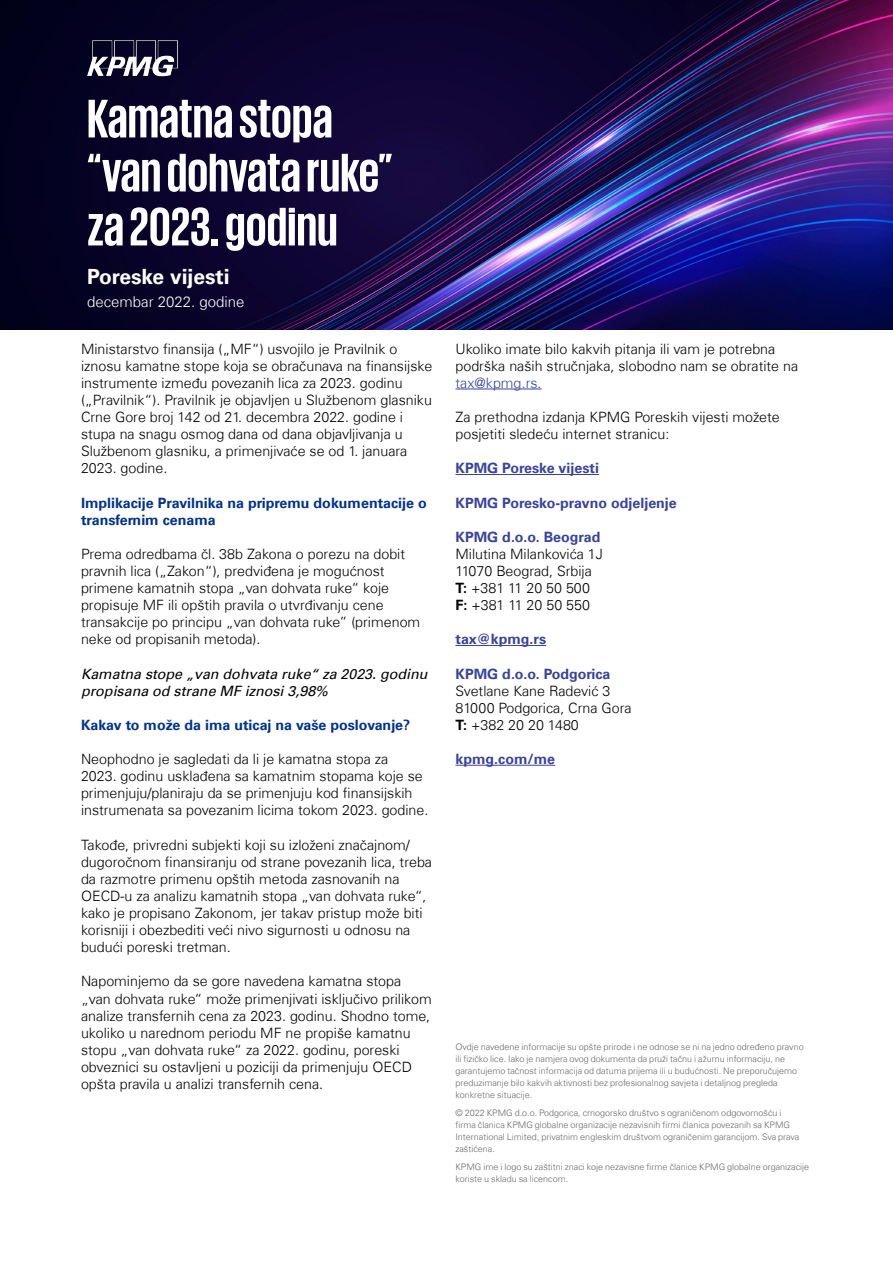
<style>
.page{position:relative;width:893px;height:1263px;background:#fff}
.page>*{position:absolute;margin:0;border:0;box-sizing:border-box;transform-origin:0 0}
.Title_60pt{font:700 55.5px "KPMG Cyrillic";color:#fff}
.Cover_Subhead_Bold{font:700 21px "Universfor KPMG";color:#fff}
.Header_date{font:300 15px "Universfor KPMG";color:#fff}
.Subhead_10pt{font:300 14.25px/17.1px "Universfor KPMG";color:#000}
.Subhead_10pt-2{font:700 14.25px/17.1px "Universfor KPMG";color:#00338d}
.Subhead_10pt-3{font:700 14.25px "Universfor KPMG";color:#38449c}
.Subhead_10pt-4{font:italic 14.25px/17.1px "Universfor KPMG";color:#000}
.Legal_6pt{font:300 9px/12px "Universfor KPMG";color:#666767}
.s1{color:#38449c}
.s2{font-weight:700;color:#38449c}
.s3{font-weight:700}
</style>
<div class="page">
<img style="left:0;top:0;width:893px;height:330px">
<hr style="left:455px;top:389px;width:87px;height:1px;background:#38449c">
<hr style="left:455px;top:474px;width:144px;height:1px;background:#38449c">
<hr style="left:455px;top:645px;width:91px;height:1px;background:#38449c">
<hr style="left:455px;top:765px;width:100px;height:1px;background:#38449c">
<img style="left:73px;top:12px;width:124px;height:92px">
<p class="Title_60pt" style="left:87px;top:91px;width:247px">Kamatna stopa</p>
<p class="Title_60pt" style="left:87px;top:145px;width:307px">“van dohvata ruke”</p>
<p class="Title_60pt" style="left:87px;top:199px;width:252px">za 2023. godinu</p>
<p class="Cover_Subhead_Bold" style="left:87px;top:264px;width:144px">Poreske vijesti</p>
<p class="Header_date" style="left:87px;top:292px;width:159px">decembar 2022. godine</p>
<p class="Subhead_10pt" style="left:81px;top:340px;width:353px">Ministarstvo finansija („MF“) usvojilo je Pravilnik o iznosu kamatne stope koja se obračunava na finansijske instrumente između povezanih lica za 2023. godinu („Pravilnik“). Pravilnik je objavljen u Službenom glasniku Crne Gore broj 142 od 21. decembra 2022. godine i stupa na snagu osmog dana od dana objavljivanja u Službenom glasniku, a primenjivaće se od 1. januara 2023. godine.</p>
<p class="Subhead_10pt-2" style="left:81px;top:494px;width:347px">Implikacije Pravilnika na pripremu dokumentacije o transfernim cenama</p>
<p class="Subhead_10pt" style="left:81px;top:545px;width:341px">Prema odredbama čl. 38b Zakona o porezu na dobit pravnih lica („Zakon“), predviđena je mogućnost primene kamatnih stopa „van dohvata ruke“ koje propisuje MF ili opštih pravila o utvrđivanju cene transakcije po principu „van dohvata ruke” (primenom neke od propisanih metoda).</p>
<p class="Subhead_10pt-4" style="left:81px;top:665px;width:348px">Kamatna stope „van dohvata ruke“ za 2023. godinu propisana od strane MF iznosi 3,98%</p>
<p class="Subhead_10pt-2" style="left:81px;top:716px;width:331px">Kakav to može da ima uticaj na vaše poslovanje?</p>
<p class="Subhead_10pt" style="left:81px;top:750px;width:349px">Neophodno je sagledati da li je kamatna stopa za<br>2023. godinu usklađena sa kamatnim stopama koje se primenjuju/planiraju da se primenjuju kod finansijskih instrumenata sa povezanim licima tokom 2023. godine.</p>
<p class="Subhead_10pt" style="left:81px;top:836px;width:353px">Takođe, privredni subjekti koji su izloženi značajnom/ dugoročnom finansiranju od strane povezanih lica, treba da razmotre primenu opštih metoda zasnovanih na OECD-u za analizu kamatnih stopa „van dohvata ruke“, kako je propisano Zakonom, jer takav pristup može biti korisniji i obezbediti veći nivo sigurnosti u odnosu na budući poreski tretman.</p>
<p class="Subhead_10pt" style="left:81px;top:973px;width:352px">Napominjemo da se gore navedena kamatna stopa „van dohvata ruke“ može primenjivati isključivo prilikom analize transfernih cena za 2023. godinu. Shodno tome, ukoliko u narednom periodu MF ne propiše kamatnu stopu „van dohvata ruke“ za 2022. godinu, poreski obveznici su ostavljeni u poziciji da primenjuju OECD opšta pravila u analizi transfernih cena.</p>
<p class="Subhead_10pt" style="left:455px;top:340px;width:344px">Ukoliko imate bilo kakvih pitanja ili vam je potrebna podrška naših stručnjaka, slobodno nam se obratite na <span class="s1">tax@kpmg.rs.</span></p>
<p class="Subhead_10pt" style="left:455px;top:408px;width:326px">Za prethodna izdanja KPMG Poreskih vijesti možete posjetiti sledeću internet stranicu:</p>
<p class="Subhead_10pt-3" style="left:455px;top:460px;width:145px">KPMG Poreske vijesti</p>
<p class="Subhead_10pt-3" style="left:455px;top:494px;width:223px">KPMG Poresko-pravno odjeljenje</p>
<p class="Subhead_10pt" style="left:455px;top:528px;width:149px"><span class="s2">KPMG d.o.o. Beograd<br></span>Milutina Milankovića 1J<br>11070 Beograd, Srbija<br><span class="s3">T:</span> +381 11 20 50 500<br><span class="s3">F:</span> +381 11 20 50 550</p>
<p class="Subhead_10pt-3" style="left:455px;top:631px;width:92px">tax@kpmg.rs</p>
<p class="Subhead_10pt-3" style="left:455px;top:665px;width:156px">KPMG d.o.o. Podgorica</p>
<p class="Subhead_10pt" style="left:455px;top:682px;width:156px">Svetlane Kane Radević 3</p>
<p class="Subhead_10pt" style="left:455px;top:699px;width:178px">81000 Podgorica, Crna Gora</p>
<p class="Subhead_10pt" style="left:455px;top:716px;width:125px"><span class="s3">T:</span> +382 20 20 1480</p>
<p class="Subhead_10pt-3" style="left:455px;top:751px;width:101px">kpmg.com/me</p>
<p class="Legal_6pt" style="left:455px;top:1041px;width:350px">Ovdje navedene informacije su opšte prirode i ne odnose se ni na jedno određeno pravno ili fizičko lice. Iako je namjera ovog dokumenta da pruži tačnu i ažurnu informaciju, ne garantujemo tačnost informacija od datuma prijema ili u budućnosti. Ne preporučujemo preduzimanje bilo kakvih aktivnosti bez profesionalnog savjeta i detaljnog pregleda konkretne situacije.</p>
<p class="Legal_6pt" style="left:455px;top:1107px;width:345px">© 2022 KPMG d.o.o. Podgorica, crnogorsko društvo s ograničenom odgovornošću i firma članica KPMG globalne organizacije nezavisnih firmi članica povezanih sa KPMG International Limited, privatnim engleskim društvom ograničenim garancijom. Sva prava zaštićena.</p>
<p class="Legal_6pt" style="left:455px;top:1161px;width:355px">KPMG ime i logo su zaštitni znaci koje nezavisne firme članice KPMG globalne organizacije koriste u skladu sa licencom.</p>
</div>
